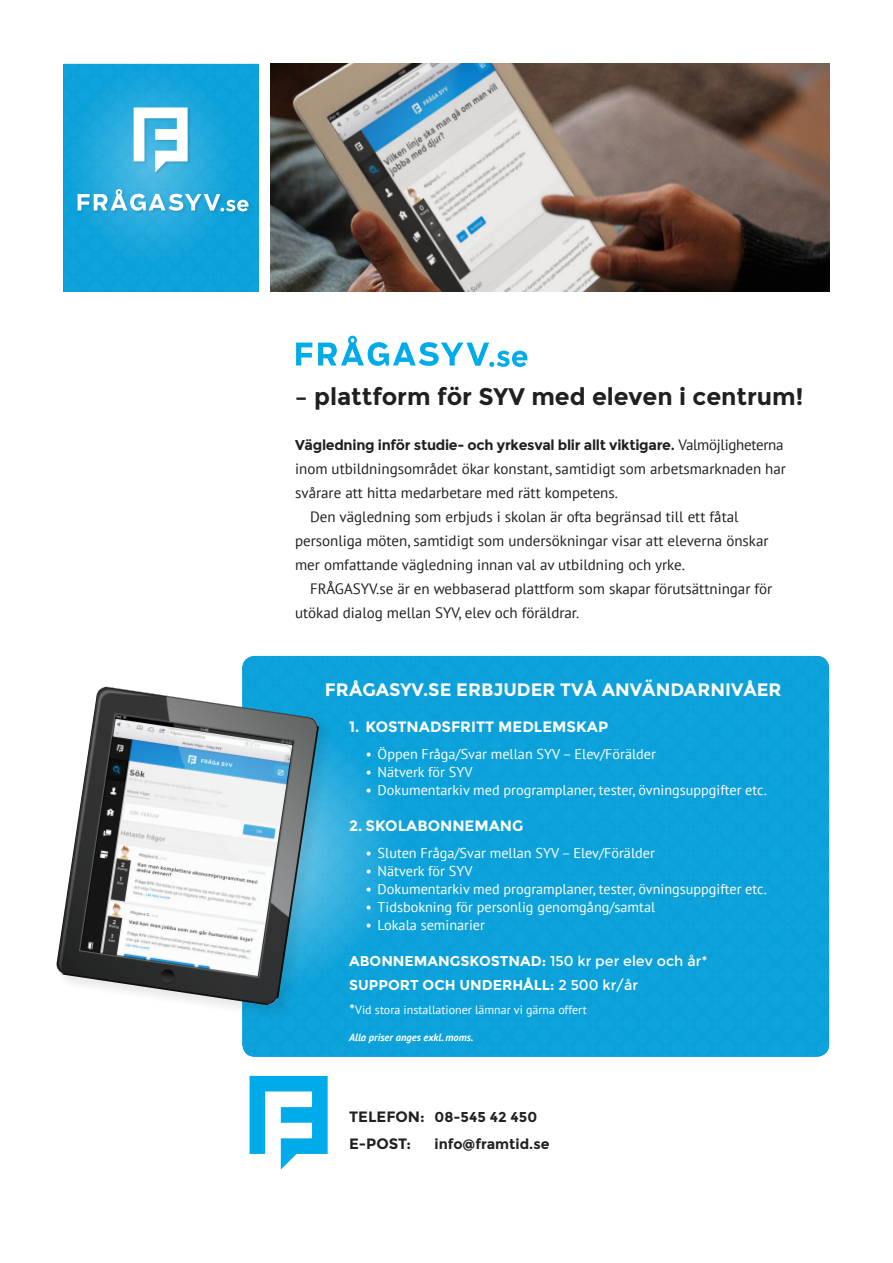
<style>
.page{position:relative;width:893px;height:1263px;background:#fff}
.page>*{position:absolute;margin:0;border:0;box-sizing:border-box;transform-origin:0 0}
.t1{font:700 24px "Montserrat";color:#231f20}
.t2{font:700 18px "Montserrat";color:#fff}
.t3{font:15px/24px "PT Sans";color:#231f20}
.t4{font:700 15px "Montserrat";color:#fff}
.t5{font:700 15px "Montserrat";color:#231f20}
.t6{font:14.25px "PT Sans";color:#fff}
.t7{font:700 14.25px "Montserrat";letter-spacing:-.02em;color:#231f20}
.t8{font:700 14.25px "Montserrat";color:#fff}
.t9{font:700 14.25px "Montserrat";color:#231f20}
.t10{font:12px "PT Sans";color:#fff}
.t11{font:italic 700 10.5px "PT Sans";color:#fff}
.s1{font-family:"PT Sans";font-weight:400;font-size:15px}
.s2{font-weight:400}
.s3{font-family:"Montserrat";font-size:14.25px}
.s4{font-size:15px}
</style>
<div class="page">
<div style="left:242px;top:656px;width:587px;height:401px;background:#0ea2da"></div>
<img style="left:270px;top:64px;width:559px;height:227px">
<svg style="left:64px;top:64px;width:195px;height:227px;background:#29abdd"></svg>
<svg style="left:296px;top:343px;width:16px;height:22px"></svg>
<svg style="left:318px;top:336px;width:209px;height:31px"></svg>
<div style="left:56px;top:687px;width:278px;height:333px;background:#231f20;opacity:.1"></div>
<img style="left:56px;top:685px;width:264px;height:322px">
<svg style="left:250px;top:1076px;width:78px;height:93px"></svg>
<p class="t1" style="left:295px;top:383px;width:510px">– plattform för SYV med eleven i centrum!</p>
<p class="t7" style="left:295px;top:436px;width:490px">Vägledning inför studie- och yrkesval blir allt viktigare. <span class="s1">Valmöjligheterna</span></p>
<p class="t3" style="left:295px;top:456px;width:492px">inom utbildningsområdet ökar konstant, samtidigt som arbetsmarknaden har svårare att hitta medarbetare med rätt kompetens.</p>
<p class="t3" style="left:295px;top:504px;width:475px;text-indent:15px">Den vägledning som erbjuds i skolan är ofta begränsad till ett fåtal personliga möten, samtidigt som undersökningar visar att eleverna önskar mer omfattande vägledning innan val av utbildning och yrke.</p>
<p class="t3" style="left:295px;top:576px;width:479px;text-indent:15px">FRÅGASYV.se är en webbaserad plattform som skapar förutsättningar för utökad dialog mellan SYV, elev och föräldrar.</p>
<p class="t2" style="left:325px;top:678px;width:458px">FRÅGASYV.SE ERBJUDER TVÅ ANVÄNDARNIVÅER</p>
<p class="t4" style="left:349px;top:717px;width:261px">1. KOSTNADSFRITT MEDLEMSKAP</p>
<p class="t6" style="left:366px;top:744px;width:292px">• Öppen Fråga/Svar mellan SYV – Elev/Förälder</p>
<p class="t6" style="left:366px;top:762px;width:108px">• Nätverk för SYV</p>
<p class="t6" style="left:366px;top:780px;width:403px">• Dokumentarkiv med programplaner, tester, övningsuppgifter etc.</p>
<p class="t4" style="left:349px;top:816px;width:176px">2. SKOLABONNEMANG</p>
<p class="t6" style="left:366px;top:843px;width:291px">• Sluten Fråga/Svar mellan SYV – Elev/Förälder</p>
<p class="t6" style="left:366px;top:861px;width:108px">• Nätverk för SYV</p>
<p class="t6" style="left:366px;top:879px;width:403px">• Dokumentarkiv med programplaner, tester, övningsuppgifter etc.</p>
<p class="t6" style="left:366px;top:897px;width:291px">• Tidsbokning för personlig genomgång/samtal</p>
<p class="t6" style="left:366px;top:915px;width:121px">• Lokala seminarier</p>
<p class="t8" style="left:349px;top:952px;width:360px">ABONNEMANGSKOSTNAD: <span class="s2">150 kr per elev och år*</span></p>
<p class="t8" style="left:349px;top:976px;width:291px">SUPPORT OCH UNDERHÅLL: <span class="s2">2 500 kr/år</span></p>
<p class="t10" style="left:349px;top:1002px;width:239px"><span class="s3">*</span>Vid stora installationer lämnar vi gärna offert</p>
<p class="t11" style="left:349px;top:1030px;width:126px">Alla priser anges exkl. moms.</p>
<p class="t9" style="left:349px;top:1108px;width:190px"><span class="s4">TELEFON:</span> 08-545 42 450</p>
<p class="t5" style="left:349px;top:1134px;width:64px">E-POST:</p>
<p class="t9" style="left:435px;top:1135px;width:116px">info@framtid.se</p>
</div>
